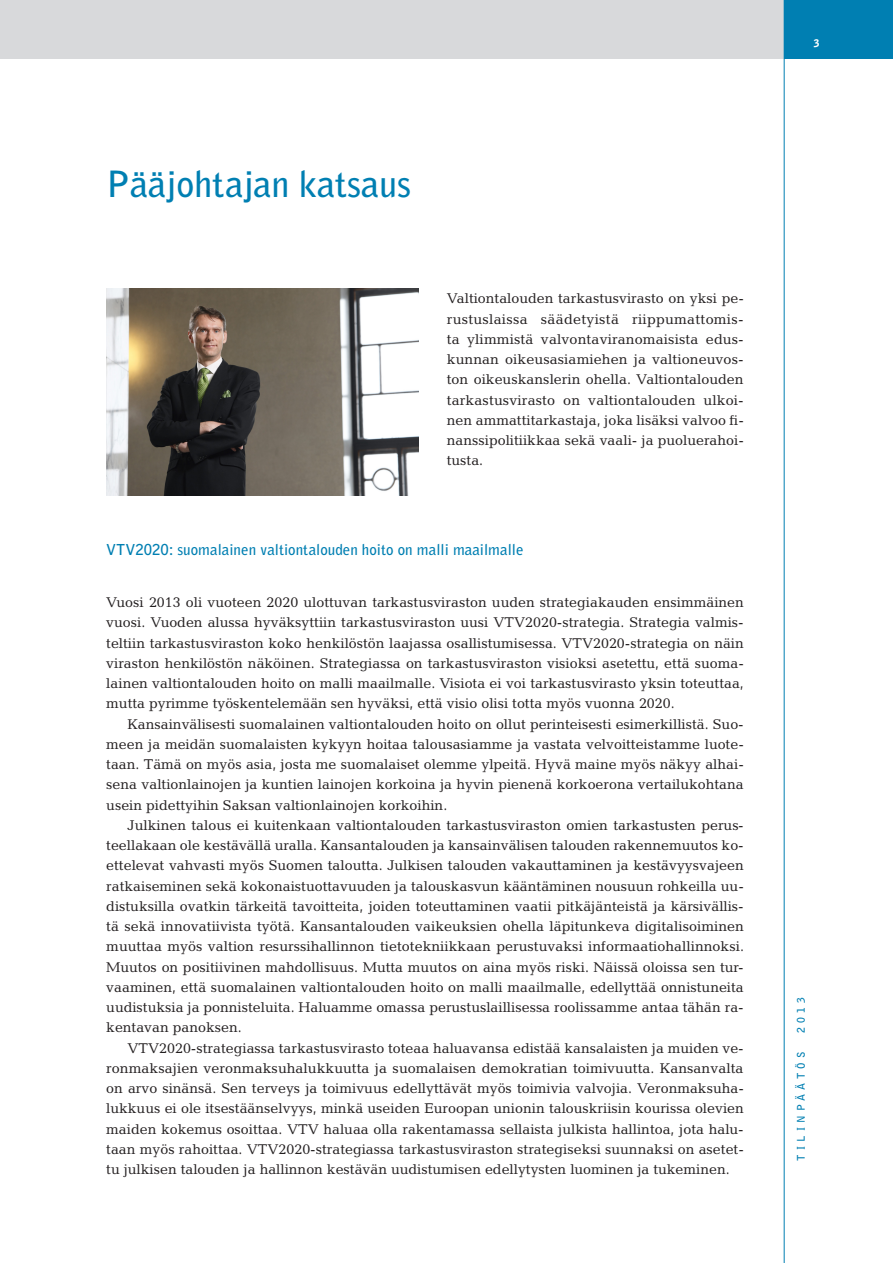
<style>
.page{position:relative;width:893px;height:1263px;background:#fff}
.page>*{position:absolute;margin:0;border:0;box-sizing:border-box;transform-origin:0 0}
.t1{font:700 36px "Bell Gothic Std";color:#007fb2}
.t2{font:700 15px "Bell Gothic Std";color:#007fb2}
.t3{font:14.25px/20.2px "Candida Std";color:#231f20;text-align:justify}
.t4{font:700 10.5px "Bell Gothic Std";letter-spacing:.4em;color:#007fb2}
.t5{font:900 10.5px "Bell Gothic Std";color:#fff}
</style>
<div class="page">
<div style="left:0;top:0;width:874px;height:59px;background:#d8d9db"></div>
<div style="left:784px;top:0;width:109px;height:59px;background:#007fb2"></div>
<hr style="left:784px;top:0;width:1px;height:1263px;background:#007fb2">
<img style="left:106px;top:289px;width:312px;height:206px">
<h1 class="t1" style="left:106px;top:162px;width:306px">Pääjohtajan katsaus</h1>
<p class="t3" style="left:447px;top:288px;width:299px">Valtiontalouden tarkastusvirasto on yksi pe&shy;rustuslaissa säädetyistä riippumattomis&shy;ta ylimmistä valvontaviranomaisista edus&shy;kunnan oikeusasiamiehen ja valtioneuvos&shy;ton oikeuskanslerin ohella. Valtiontalouden tarkastusvirasto on valtiontalouden ulkoi&shy;nen ammattitarkastaja, joka lisäksi valvoo fi&shy;nanssipolitiikkaa sekä vaali- ja puoluerahoi&shy;tusta.</p>
<p class="t2" style="left:106px;top:541px;width:419px">VTV2020: suomalainen valtiontalouden hoito on malli maailmalle</p>
<p class="t3" style="left:106px;top:592px;width:639px">Vuosi 2013 oli vuoteen 2020 ulottuvan tarkastusviraston uuden strategiakauden ensimmäinen vuosi. Vuoden alussa hyväksyttiin tarkastusviraston uusi VTV2020-strategia. Strategia valmis&shy;teltiin tarkastusviraston koko henkilöstön laajassa osallistumisessa. VTV2020-strategia on näin viraston henkilöstön näköinen. Strategiassa on tarkastusviraston visioksi asetettu, että suoma&shy;lainen valtiontalouden hoito on malli maailmalle. Visiota ei voi tarkastusvirasto yksin toteuttaa, mutta pyrimme työskentelemään sen hyväksi, että visio olisi totta myös vuonna 2020.</p>
<p class="t3" style="left:106px;top:714px;width:639px;text-indent:21px">Kansainvälisesti suomalainen valtiontalouden hoito on ollut perinteisesti esimerkillistä. Suo&shy;meen ja meidän suomalaisten kykyyn hoitaa talousasiamme ja vastata velvoitteistamme luote&shy;taan. Tämä on myös asia, josta me suomalaiset olemme ylpeitä. Hyvä maine myös näkyy alhai&shy;sena valtionlainojen ja kuntien lainojen korkoina ja hyvin pienenä korkoerona vertailukohtana usein pidettyihin Saksan valtionlainojen korkoihin.</p>
<p class="t3" style="left:106px;top:815px;width:639px;text-indent:21px">Julkinen talous ei kuitenkaan valtiontalouden tarkastusviraston omien tarkastusten perus&shy;teellakaan ole kestävällä uralla. Kansantalouden ja kansainvälisen talouden rakennemuutos ko&shy;ettelevat vahvasti myös Suomen taloutta. Julkisen talouden vakauttaminen ja kestävyysvajeen ratkaiseminen sekä kokonaistuottavuuden ja talouskasvun kääntäminen nousuun rohkeilla uu&shy;distuksilla ovatkin tärkeitä tavoitteita, joiden toteuttaminen vaatii pitkäjänteistä ja kärsivällis&shy;tä sekä innovatiivista työtä. Kansantalouden vaikeuksien ohella läpitunkeva digitalisoiminen muuttaa myös valtion resurssihallinnon tietotekniikkaan perustuvaksi informaatiohallinnoksi.<br>Muutos on positiivinen mahdollisuus. Mutta muutos on aina myös riski. Näissä oloissa sen tur&shy;vaaminen, että suomalainen valtiontalouden hoito on malli maailmalle, edellyttää onnistuneita uudistuksia ja ponnisteluita. Haluamme omassa perustuslaillisessa roolissamme antaa tähän ra&shy;kentavan panoksen.</p>
<p class="t3" style="left:106px;top:1038px;width:639px;text-indent:21px">VTV2020-strategiassa tarkastusvirasto toteaa haluavansa edistää kansalaisten ja muiden ve&shy;ronmaksajien veronmaksuhalukkuutta ja suomalaisen demokratian toimivuutta. Kansanvalta on arvo sinänsä. Sen terveys ja toimivuus edellyttävät myös toimivia valvojia. Veronmaksuha&shy;lukkuus ei ole itsestäänselvyys, minkä useiden Euroopan unionin talouskriisin kourissa olevien maiden kokemus osoittaa. VTV haluaa olla rakentamassa sellaista julkista hallintoa, jota halu&shy;taan myös rahoittaa. VTV2020-strategiassa tarkastusviraston strategiseksi suunnaksi on asetet&shy;tu julkisen talouden ja hallinnon kestävän uudistumisen edellytysten luominen ja tukeminen.</p>
<p class="t5" style="left:814px;top:37px;width:7px">3</p>
<p class="t4" style="left:795px;top:1033px;width:37px;rotate:-90deg">2013</p>
<p class="t4" style="left:795px;top:1161px;width:111px;rotate:-90deg">TILINPÄÄTÖS</p>
</div>
